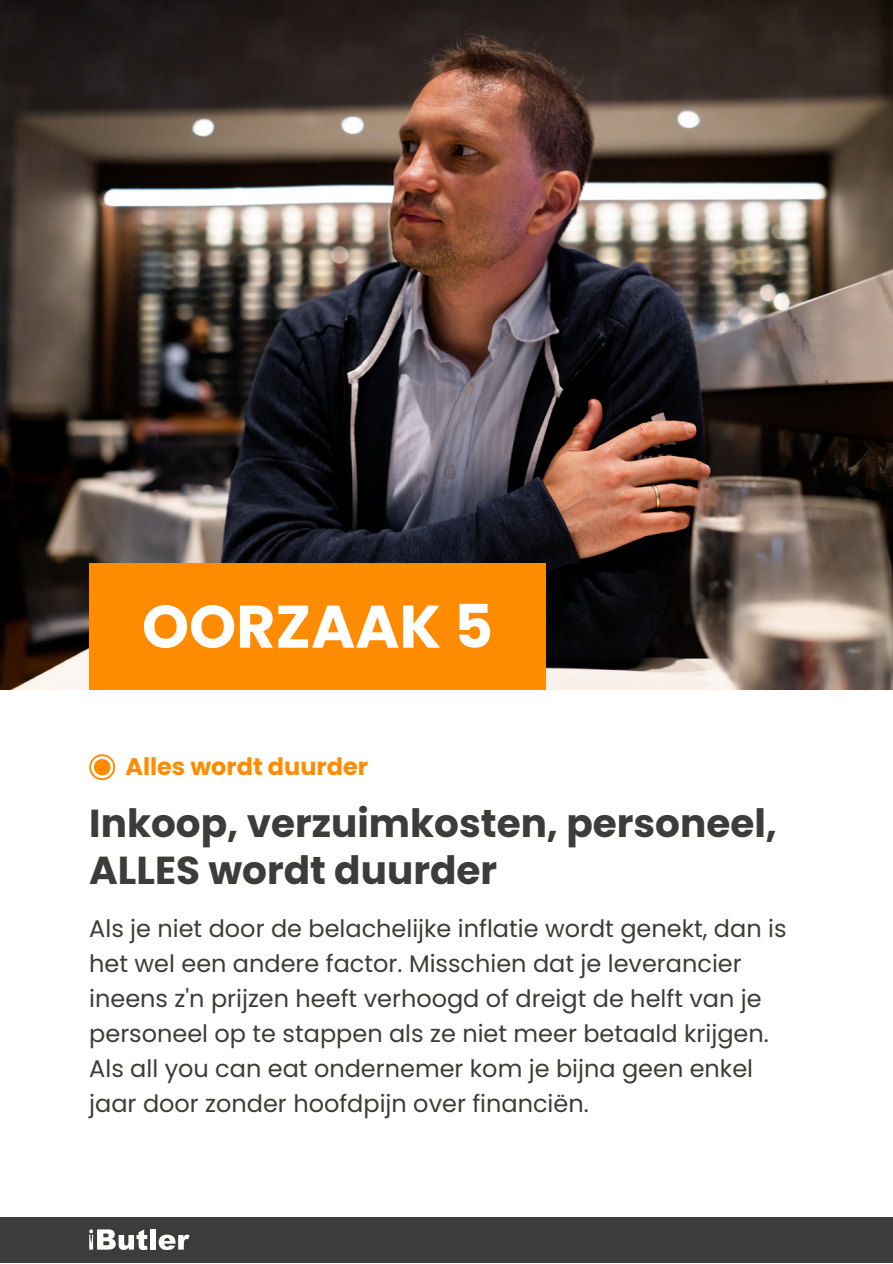
<style>
.page{position:relative;width:893px;height:1264px;background:#fff}
.page>*{position:absolute;margin:0;border:0;box-sizing:border-box;transform-origin:0 0}
.t1{font:700 60px "Poppins";color:#fff}
.t2{font:700 39px/46px "Poppins";color:#3c3c3b}
.t3{font:24px/34.8px "Poppins";color:#3c3c3b}
.t4{font:700 24px "Poppins";color:#ff8c00}
</style>
<div class="page">
<img style="left:0;top:0;width:892px;height:689px">
<div style="left:89px;top:563px;width:456px;height:126px;background:#ff8c00"></div>
<div style="left:0;top:1216px;width:892px;height:46px;background:#3c3c3b"></div>
<div style="left:150px;top:1229px;width:6px;height:20px;background:#fff"></div>
<svg style="left:159px;top:1234px;width:30px;height:15px"></svg>
<svg style="left:89px;top:1229px;width:58px;height:20px"></svg>
<svg style="left:89px;top:754px;width:26px;height:26px"></svg>
<p class="t1" style="left:142px;top:584px;width:352px">OORZAAK 5</p>
<p class="t4" style="left:125px;top:749px;width:244px">Alles wordt duurder</p>
<p class="t2" style="left:89px;top:800px;width:689px">Inkoop, verzuimkosten, personeel,<br>ALLES wordt duurder</p>
<p class="t3" style="left:89px;top:911px;width:698px">Als je niet door de belachelijke inflatie wordt genekt, dan is het wel een andere factor. Misschien dat je leverancier ineens z'n prijzen heeft verhoogd of dreigt de helft van je personeel op te stappen als ze niet meer betaald krijgen.<br>Als all you can eat ondernemer kom je bijna geen enkel jaar door zonder hoofdpijn over financiën.</p>
</div>
